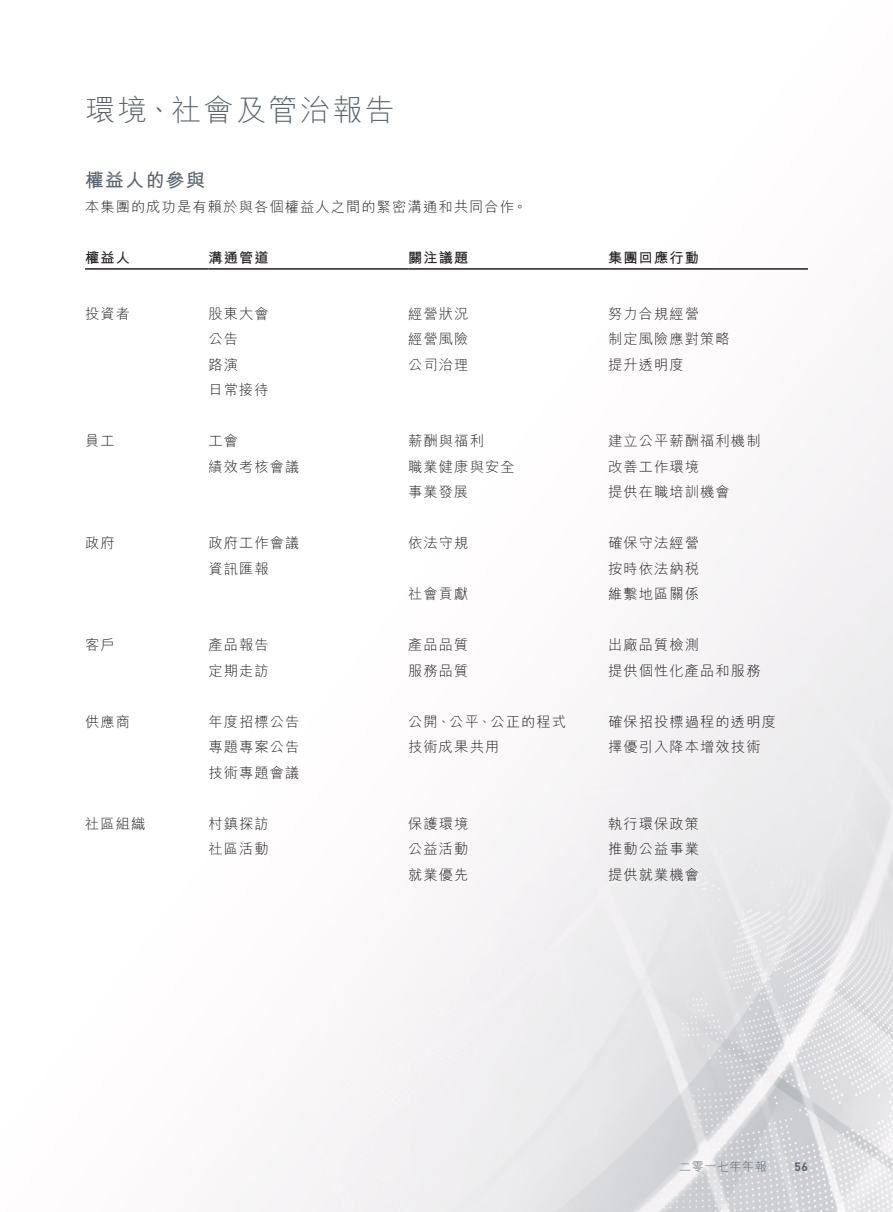
<style>
.page{position:relative;width:893px;height:1212px;background:#fff}
.page>*{position:absolute;margin:0;border:0;box-sizing:border-box;transform-origin:0 0}
.t1{font:300 30px "M Hei HK";letter-spacing:.075em;color:#59666f}
.Heading_1{font:700 18.75px "M Hei HK";letter-spacing:.08em;color:#59666f}
.Body_Text{font:300 14.25px "M Hei HK";letter-spacing:.08em;color:#231f20}
.Body_Text-2{font:700 14.25px "M Hei HK";letter-spacing:.08em;color:#231f20}
.t2{font:300 12px "M Hei HK";letter-spacing:.05em;color:#59666f}
.t3{font:700 12px "DIN";color:#59666f}
</style>
<div class="page">
<img style="left:261px;top:367px;width:632px;height:845px">
<hr style="left:85px;top:268px;width:123px;height:2px;background:#231f20">
<hr style="left:208px;top:268px;width:200px;height:2px;background:#231f20">
<hr style="left:408px;top:268px;width:200px;height:2px;background:#231f20">
<hr style="left:608px;top:268px;width:200px;height:2px;background:#231f20">
<h1 class="t1" style="left:85px;top:95px;width:311px">環境、社會及管治報告</h1>
<p class="Heading_1" style="left:85px;top:166px;width:121px">權益人的參與</p>
<p class="Body_Text" style="left:85px;top:200px;width:443px">本集團的成功是有賴於與各個權益人之間的緊密溝通和共同合作。</p>
<p class="Body_Text-2" style="left:85px;top:248px;width:46px">權益人</p>
<p class="Body_Text-2" style="left:208px;top:248px;width:62px">溝通管道</p>
<p class="Body_Text-2" style="left:408px;top:248px;width:62px">關注議題</p>
<p class="Body_Text-2" style="left:608px;top:248px;width:93px">集團回應行動</p>
<p class="Body_Text" style="left:85px;top:306px;width:46px">投資者</p>
<p class="Body_Text" style="left:208px;top:306px;width:62px">股東大會</p>
<p class="Body_Text" style="left:408px;top:306px;width:62px">經營狀況</p>
<p class="Body_Text" style="left:608px;top:306px;width:93px">努力合規經營</p>
<p class="Body_Text" style="left:208px;top:332px;width:31px">公告</p>
<p class="Body_Text" style="left:408px;top:332px;width:62px">經營風險</p>
<p class="Body_Text" style="left:608px;top:332px;width:123px">制定風險應對策略</p>
<p class="Body_Text" style="left:208px;top:357px;width:31px">路演</p>
<p class="Body_Text" style="left:208px;top:383px;width:62px">日常接待</p>
<p class="Body_Text" style="left:408px;top:357px;width:62px">公司治理</p>
<p class="Body_Text" style="left:608px;top:357px;width:77px">提升透明度</p>
<p class="Body_Text" style="left:85px;top:434px;width:31px">員工</p>
<p class="Body_Text" style="left:208px;top:434px;width:31px">工會</p>
<p class="Body_Text" style="left:408px;top:434px;width:77px">薪酬與福利</p>
<p class="Body_Text" style="left:608px;top:434px;width:154px">建立公平薪酬福利機制</p>
<p class="Body_Text" style="left:208px;top:459px;width:93px">績效考核會議</p>
<p class="Body_Text" style="left:408px;top:459px;width:108px">職業健康與安全</p>
<p class="Body_Text" style="left:608px;top:459px;width:93px">改善工作環境</p>
<p class="Body_Text" style="left:408px;top:485px;width:62px">事業發展</p>
<p class="Body_Text" style="left:608px;top:485px;width:123px">提供在職培訓機會</p>
<p class="Body_Text" style="left:85px;top:536px;width:31px">政府</p>
<p class="Body_Text" style="left:208px;top:536px;width:93px">政府工作會議</p>
<p class="Body_Text" style="left:408px;top:536px;width:62px">依法守規</p>
<p class="Body_Text" style="left:608px;top:536px;width:93px">確保守法經營</p>
<p class="Body_Text" style="left:208px;top:561px;width:62px">資訊匯報</p>
<p class="Body_Text" style="left:608px;top:561px;width:93px">按時依法納稅</p>
<p class="Body_Text" style="left:408px;top:587px;width:62px">社會貢獻</p>
<p class="Body_Text" style="left:608px;top:587px;width:93px">維繫地區關係</p>
<p class="Body_Text" style="left:85px;top:638px;width:31px">客戶</p>
<p class="Body_Text" style="left:208px;top:638px;width:62px">產品報告</p>
<p class="Body_Text" style="left:408px;top:638px;width:62px">產品品質</p>
<p class="Body_Text" style="left:608px;top:638px;width:93px">出廠品質檢測</p>
<p class="Body_Text" style="left:208px;top:663px;width:62px">定期走訪</p>
<p class="Body_Text" style="left:408px;top:663px;width:62px">服務品質</p>
<p class="Body_Text" style="left:608px;top:663px;width:154px">提供個性化產品和服務</p>
<p class="Body_Text" style="left:85px;top:714px;width:46px">供應商</p>
<p class="Body_Text" style="left:208px;top:714px;width:93px">年度招標公告</p>
<p class="Body_Text" style="left:408px;top:714px;width:159px">公開、公平、公正的程式</p>
<p class="Body_Text" style="left:608px;top:714px;width:169px">確保招投標過程的透明度</p>
<p class="Body_Text" style="left:208px;top:740px;width:93px">專題專案公告</p>
<p class="Body_Text" style="left:208px;top:765px;width:93px">技術專題會議</p>
<p class="Body_Text" style="left:408px;top:740px;width:93px">技術成果共用</p>
<p class="Body_Text" style="left:608px;top:740px;width:154px">擇優引入降本增效技術</p>
<p class="Body_Text" style="left:85px;top:816px;width:62px">社區組織</p>
<p class="Body_Text" style="left:208px;top:816px;width:62px">村鎮探訪</p>
<p class="Body_Text" style="left:408px;top:816px;width:62px">保護環境</p>
<p class="Body_Text" style="left:608px;top:816px;width:93px">執行環保政策</p>
<p class="Body_Text" style="left:208px;top:842px;width:62px">社區活動</p>
<p class="Body_Text" style="left:408px;top:842px;width:62px">公益活動</p>
<p class="Body_Text" style="left:608px;top:842px;width:93px">推動公益事業</p>
<p class="Body_Text" style="left:408px;top:867px;width:62px">就業優先</p>
<p class="Body_Text" style="left:608px;top:867px;width:93px">提供就業機會</p>
<p class="t2" style="left:679px;top:1161px;width:89px">二零一七年年報</p>
<p class="t3" style="left:795px;top:1159px;width:15px">56</p>
</div>
